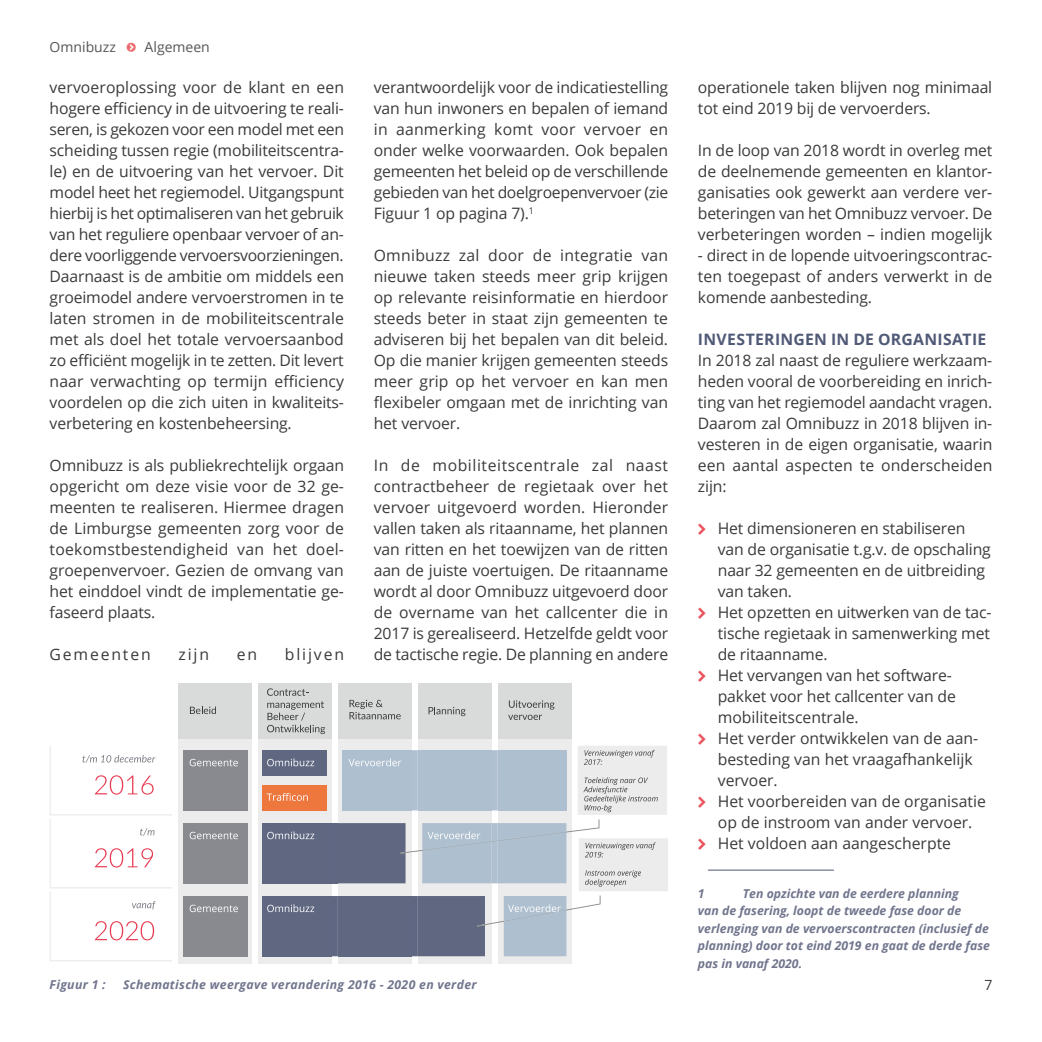
<style>
.page{position:relative;width:1042px;height:1042px;background:#fff}
.page>*{position:absolute;margin:0;border:0;box-sizing:border-box;transform-origin:0 0}
.kadertekst{font:15.75px/21px "Open Sans";letter-spacing:-.01em;color:#3a3a39;text-align:justify}
.Tussenkopje{font:700 15.75px "Open Sans";letter-spacing:.02em;color:#505a77}
.kadertekst-2{font:15.75px "Open Sans";letter-spacing:.115em;color:#3a3a39}
.t1{font:14px "Open Sans";color:#565655}
.t2{font:14px "Open Sans";color:#3a3a39}
.t3{font:italic 700 12.25px/17.5px "Open Sans";color:#71758d}
.t4{font:italic 700 12.25px "Open Sans";letter-spacing:.025em;color:#71758d}
</style>
<div class="page">
<hr style="left:708px;top:870px;width:126px;height:1px;background:#505a77">
<div style="left:178px;top:683px;width:74px;height:281px;background:#ececec"></div>
<div style="left:258px;top:683px;width:74px;height:281px;background:#ececec"></div>
<div style="left:338px;top:683px;width:73px;height:281px;background:#ececec"></div>
<div style="left:418px;top:683px;width:73px;height:281px;background:#ececec"></div>
<div style="left:178px;top:683px;width:74px;height:56px;background:#d9dada"></div>
<div style="left:258px;top:683px;width:74px;height:56px;background:#d9dada"></div>
<div style="left:338px;top:683px;width:73px;height:56px;background:#d9dada"></div>
<div style="left:418px;top:683px;width:73px;height:56px;background:#d9dada"></div>
<div style="left:498px;top:683px;width:73px;height:281px;background:#ececec"></div>
<div style="left:498px;top:683px;width:73px;height:56px;background:#d9dada"></div>
<svg style="left:190px;top:706px;width:26px;height:8px"></svg>
<svg style="left:267px;top:688px;width:58px;height:46px"></svg>
<svg style="left:349px;top:700px;width:52px;height:19px"></svg>
<svg style="left:428px;top:707px;width:37px;height:9px"></svg>
<svg style="left:509px;top:700px;width:45px;height:9px"></svg>
<svg style="left:508px;top:715px;width:34px;height:5px"></svg>
<div style="left:183px;top:750px;width:65px;height:60px;background:#898a90"></div>
<div style="left:262px;top:750px;width:65px;height:26px;background:#5f6781"></div>
<div style="left:262px;top:785px;width:65px;height:25px;background:#ed773d"></div>
<div style="left:183px;top:823px;width:65px;height:60px;background:#898a90"></div>
<div style="left:262px;top:823px;width:70px;height:60px;background:#5f6781"></div>
<div style="left:262px;top:896px;width:70px;height:60px;background:#5f6781"></div>
<div style="left:183px;top:896px;width:65px;height:60px;background:#898a90"></div>
<svg style="left:190px;top:759px;width:48px;height:7px"></svg>
<svg style="left:267px;top:758px;width:47px;height:8px"></svg>
<svg style="left:267px;top:793px;width:41px;height:8px"></svg>
<svg style="left:190px;top:832px;width:48px;height:7px"></svg>
<svg style="left:267px;top:831px;width:47px;height:8px"></svg>
<svg style="left:190px;top:904px;width:48px;height:8px"></svg>
<svg style="left:267px;top:904px;width:47px;height:8px"></svg>
<svg style="left:50px;top:746px;width:122px;height:215px"></svg>
<svg style="left:332px;top:746px;width:336px;height:210px"></svg>
<p class="t1" style="left:50px;top:37px;width:68px">Omnibuzz</p>
<p class="t1" style="left:145px;top:37px;width:67px">Algemeen</p>
<p class="kadertekst" style="left:50px;top:76px;width:296px">vervoeroplossing voor de klant en een hogere efficiency in de uitvoering te reali&shy;seren, is gekozen voor een model met een scheiding tussen regie (mobiliteitscentra&shy;le) en de uitvoering van het vervoer. Dit model heet het regiemodel. Uitgangspunt hierbij is het optimaliseren van het gebruik van het reguliere openbaar vervoer of an&shy;dere voorliggende vervoersvoorzieningen.<br>Daarnaast is de ambitie om middels een groeimodel andere vervoerstromen in te laten stromen in de mobiliteitscentrale met als doel het totale vervoersaanbod zo efficiënt mogelijk in te zetten. Dit levert naar verwachting op termijn efficiency voordelen op die zich uiten in kwaliteits&shy;verbetering en kostenbeheersing.</p>
<p class="kadertekst" style="left:50px;top:454px;width:296px">Omnibuzz is als publiekrechtelijk orgaan opgericht om deze visie voor de 32 ge&shy;meenten te realiseren. Hiermee dragen de Limburgse gemeenten zorg voor de toekomstbestendigheid van het doel&shy;groepenvervoer. Gezien de omvang van het einddoel vindt de implementatie ge&shy;faseerd plaats.</p>
<p class="kadertekst-2" style="left:50px;top:643px;width:103px">Gemeenten</p>
<p class="kadertekst" style="left:178px;top:643px;width:32px">zijn</p>
<p class="kadertekst" style="left:237px;top:643px;width:22px">en</p>
<p class="kadertekst-2" style="left:285px;top:643px;width:61px">blijven</p>
<p class="kadertekst" style="left:374px;top:76px;width:296px">verantwoordelijk voor de indicatiestelling van hun inwoners en bepalen of iemand in aanmerking komt voor vervoer en onder welke voorwaarden. Ook bepalen gemeenten het beleid op de verschillende gebieden van het doelgroepenvervoer (zie Figuur 1 op pagina 7).<sup>1</sup></p>
<p class="kadertekst" style="left:374px;top:244px;width:296px">Omnibuzz zal door de integratie van nieuwe taken steeds meer grip krijgen op relevante reisinformatie en hierdoor steeds beter in staat zijn gemeenten te adviseren bij het bepalen van dit beleid.<br>Op die manier krijgen gemeenten steeds meer grip op het vervoer en kan men flexibeler omgaan met de inrichting van het vervoer.</p>
<p class="kadertekst" style="left:374px;top:454px;width:296px">In de mobiliteitscentrale zal naast contractbeheer de regietaak over het vervoer uitgevoerd worden. Hieronder vallen taken als ritaanname, het plannen van ritten en het toewijzen van de ritten aan de juiste voertuigen. De ritaanname wordt al door Omnibuzz uitgevoerd door de overname van het callcenter die in 2017 is gerealiseerd. Hetzelfde geldt voor de tactische regie. De planning en andere</p>
<p class="t3" style="left:50px;top:976px;width:58px">Figuur 1 :</p>
<p class="t4" style="left:123px;top:976px;width:355px">Schematische weergave verandering 2016 - 2020 en verder</p>
<p class="kadertekst" style="left:698px;top:76px;width:296px">operationele taken blijven nog minimaal tot eind 2019 bij de vervoerders.</p>
<p class="kadertekst" style="left:698px;top:139px;width:296px">In de loop van 2018 wordt in overleg met de deelnemende gemeenten en klantor&shy;ganisaties ook gewerkt aan verdere ver&shy;beteringen van het Omnibuzz vervoer. De verbeteringen worden – indien mogelijk</p>
<p class="kadertekst" style="left:698px;top:244px;width:296px">- direct in de lopende uitvoeringscontrac&shy;ten toegepast of anders verwerkt in de komende aanbesteding.</p>
<p class="Tussenkopje" style="left:698px;top:328px;width:290px">INVESTERINGEN IN DE ORGANISATIE</p>
<p class="kadertekst" style="left:698px;top:349px;width:296px">In 2018 zal naast de reguliere werkzaam&shy;heden vooral de voorbereiding en inrich&shy;ting van het regiemodel aandacht vragen.<br>Daarom zal Omnibuzz in 2018 blijven in&shy;vesteren in de eigen organisatie, waarin een aantal aspecten te onderscheiden zijn:</p>
<p class="kadertekst" style="left:718px;top:517px;width:274px;text-align:left">Het dimensioneren en stabiliseren van de organisatie t.g.v. de opschaling naar 32 gemeenten en de uitbreiding van taken.</p>
<p class="kadertekst" style="left:718px;top:601px;width:275px">Het opzetten en uitwerken van de tac&shy;tische regietaak in samenwerking met de ritaanname.</p>
<p class="kadertekst" style="left:718px;top:664px;width:240px;text-align:left">Het vervangen van het software&shy;pakket voor het callcenter van de mobiliteitscentrale.</p>
<p class="kadertekst" style="left:718px;top:727px;width:262px;text-align:left">Het verder ontwikkelen van de aan&shy;besteding van het vraagafhankelijk vervoer.</p>
<p class="kadertekst" style="left:718px;top:790px;width:270px">Het voorbereiden van de organisatie op de instroom van ander vervoer.</p>
<p class="kadertekst" style="left:718px;top:832px;width:235px">Het voldoen aan aangescherpte</p>
<p class="t3" style="left:698px;top:884px;width:293px;text-indent:45px">Ten opzichte van de eerdere planning<br>van de fasering, loopt de tweede fase door de verlenging van de vervoerscontracten (inclusief de planning) door tot eind 2019 en gaat de derde fase pas in vanaf 2020.</p>
<p class="t3" style="left:698px;top:884px;width:8px">1</p>
<p class="t2" style="left:984px;top:975px;width:10px">7</p>
</div>
